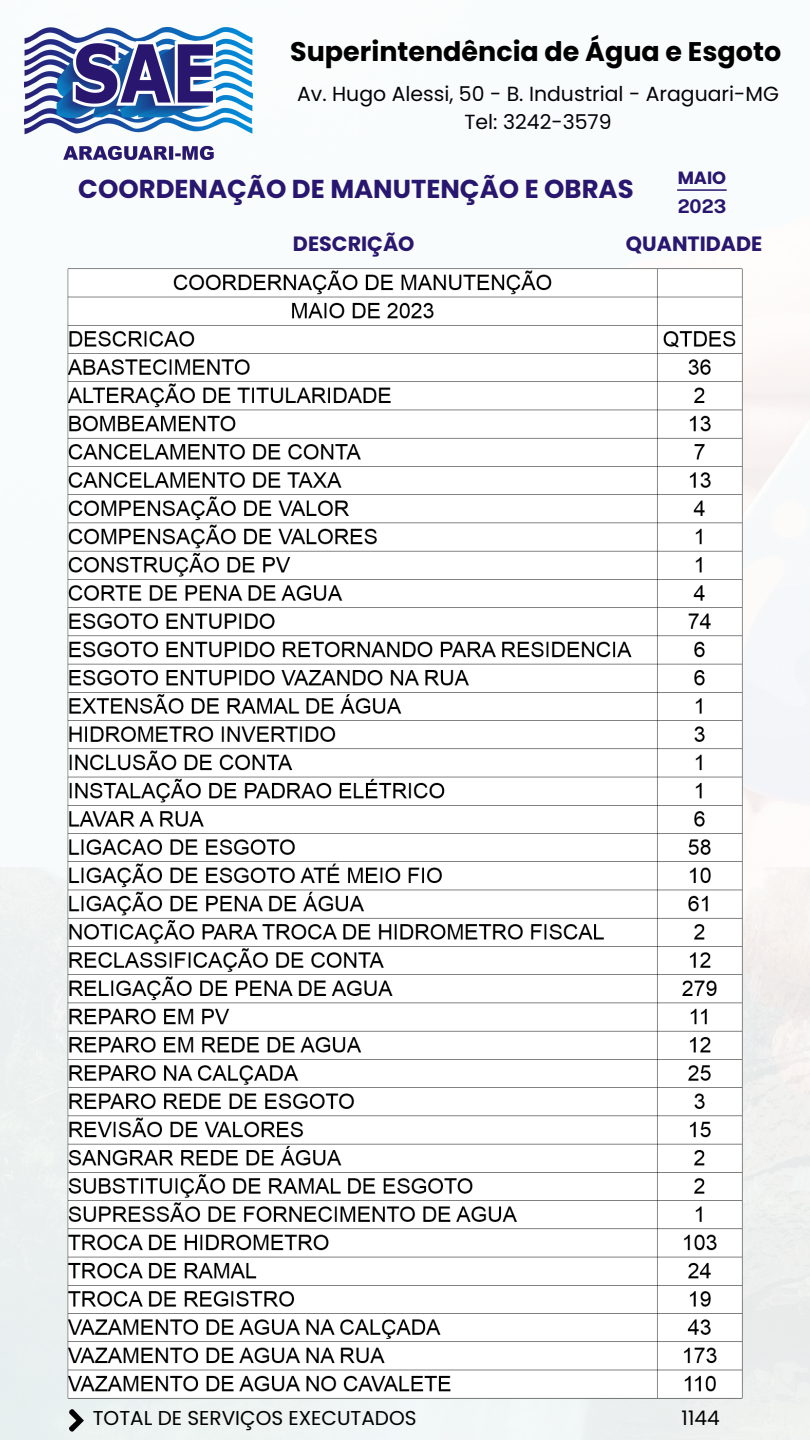
<style>
.page{position:relative;width:810px;height:1440px;background:#fff}
.page>*{position:absolute;margin:0;border:0;box-sizing:border-box;transform-origin:0 0}
.t1{font:700 27px "Poppins";color:#000}
.t2{font:700 25.9px "Poppins";color:#29166f}
.t3{font:700 20.7px "Poppins";color:#29166f}
.t4{font:20.4px "Poppins";color:#020207}
.t5{font:20px "Poppins";color:#000}
.t6{font:700 18.8px "Public Sans";color:#29166f}
.t7{font:700 17.7px "Poppins";color:#29166f}
</style>
<div class="page">
<img style="left:0;top:37px;width:810px;height:831px">
<hr style="left:677px;top:189px;width:50px;height:2px;background:#29166f">
<img style="left:24px;top:26px;width:228px;height:134px">
<img style="left:67px;top:268px;width:675px;height:1131px">
<svg style="left:67px;top:1408px;width:17px;height:25px"></svg>
<p class="t1" style="left:290px;top:33px;width:492px">Superintendência de Água e Esgoto</p>
<p class="t4" style="left:297px;top:80px;width:483px">Av. Hugo Alessi, 50 - B. Industrial - Araguari-MG</p>
<p class="t4" style="left:465px;top:108px;width:149px">Tel: 3242-3579</p>
<p class="t7" style="left:678px;top:165px;width:50px">MAIO</p>
<p class="t6" style="left:678px;top:196px;width:50px">2023</p>
<p class="t2" style="left:78px;top:171px;width:557px">COORDENAÇÃO DE MANUTENÇÃO E OBRAS</p>
<p class="t3" style="left:293px;top:229px;width:123px">DESCRIÇÃO</p>
<p class="t3" style="left:626px;top:229px;width:138px">QUANTIDADE</p>
<p class="t5" style="left:93px;top:1404px;width:325px">TOTAL DE SERVIÇOS EXECUTADOS</p>
<p class="t5" style="left:682px;top:1404px;width:40px">1144</p>
</div>
